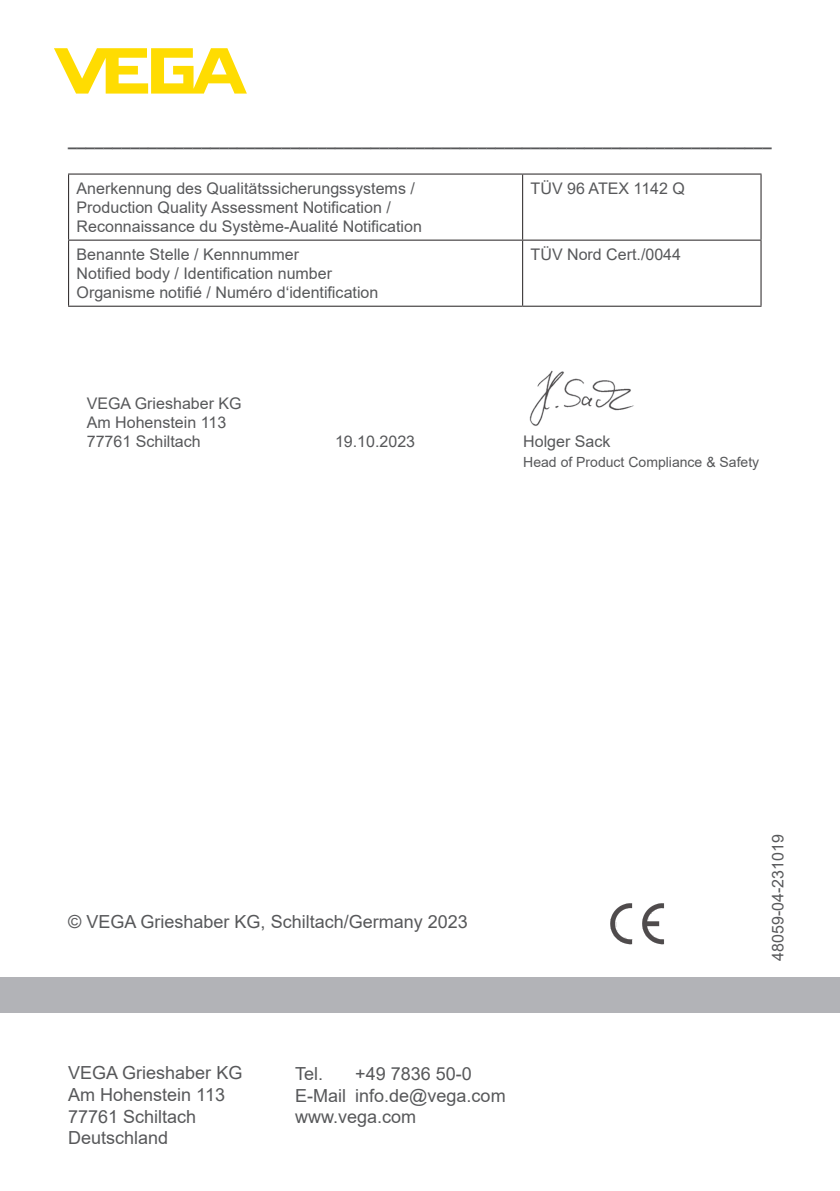
<style>
.page{position:relative;width:840px;height:1191px;background:#fff}
.page>*{position:absolute;margin:0;border:0;box-sizing:border-box;transform-origin:0 0}
.t1{font:18px/21.6px "Arial";color:#57585a}
.t2{font:16px/19.2px "Arial";color:#57585a}
.t3{font:700 16px "Arial";color:#57585a}
.t4{font:14px "Arial";color:#57585a}
</style>
<div class="page">
<div style="left:0;top:977px;width:839px;height:35px;background:#b2b3b7"></div>
<svg style="left:54px;top:48px;width:193px;height:46px"></svg>
<svg style="left:642px;top:903px;width:21px;height:41px"></svg>
<svg style="left:610px;top:903px;width:21px;height:41px"></svg>
<hr style="left:68px;top:173px;width:454px;height:1px;background:#231f20">
<hr style="left:68px;top:174px;width:1px;height:66px;background:#231f20">
<hr style="left:522px;top:173px;width:239px;height:1px;background:#231f20">
<hr style="left:522px;top:174px;width:1px;height:66px;background:#231f20">
<hr style="left:760px;top:174px;width:1px;height:66px;background:#231f20">
<hr style="left:68px;top:240px;width:454px;height:1px;background:#231f20">
<hr style="left:68px;top:241px;width:1px;height:65px;background:#231f20">
<hr style="left:522px;top:240px;width:239px;height:1px;background:#231f20">
<hr style="left:522px;top:241px;width:1px;height:65px;background:#231f20">
<hr style="left:760px;top:241px;width:1px;height:65px;background:#231f20">
<hr style="left:68px;top:306px;width:454px;height:1px;background:#231f20">
<hr style="left:522px;top:306px;width:239px;height:1px;background:#231f20">
<img style="left:529px;top:370px;width:105px;height:56px">
<p class="t3" style="left:68px;top:129px;width:704px">_______________________________________________________________________________</p>
<p class="t2" style="left:77px;top:178px;width:347px">Anerkennung des Qualitätssicherungssystems /<br>Production Quality Assessment Notification /<br>Reconnaissance du Système-Aualité Notification</p>
<p class="t2" style="left:530px;top:178px;width:156px">TÜV 96 ATEX 1142 Q</p>
<p class="t2" style="left:77px;top:244px;width:303px">Benannte Stelle / Kennnummer<br>Notified body / Identification number<br>Organisme notifié / Numéro d‘identification</p>
<p class="t2" style="left:530px;top:244px;width:152px">TÜV Nord Cert./0044</p>
<p class="t2" style="left:87px;top:394px;width:156px">VEGA Grieshaber KG<br>Am Hohenstein 113<br>77761 Schiltach</p>
<p class="t2" style="left:335px;top:432px;width:82px">19.10.2023</p>
<p class="t2" style="left:523px;top:432px;width:89px">Holger Sack</p>
<p class="t4" style="left:523px;top:452px;width:237px">Head of Product Compliance &amp; Safety</p>
<p class="t1" style="left:68px;top:910px;width:401px">© VEGA Grieshaber KG, Schiltach/Germany 2023</p>
<p class="t1" style="left:68px;top:1062px;width:176px">VEGA Grieshaber KG<br>Am Hohenstein 113<br>77761 Schiltach<br>Deutschland</p>
<p class="t1" style="left:295px;top:1062px;width:30px">Tel.</p>
<p class="t1" style="left:295px;top:1062px;width:212px;text-indent:60px">+49 7836 50-0<br>E-Mail info.de@vega.com www.vega.com</p>
<p class="t2" style="left:767px;top:960px;width:128px;rotate:-90deg">48059-04-231019</p>
</div>
